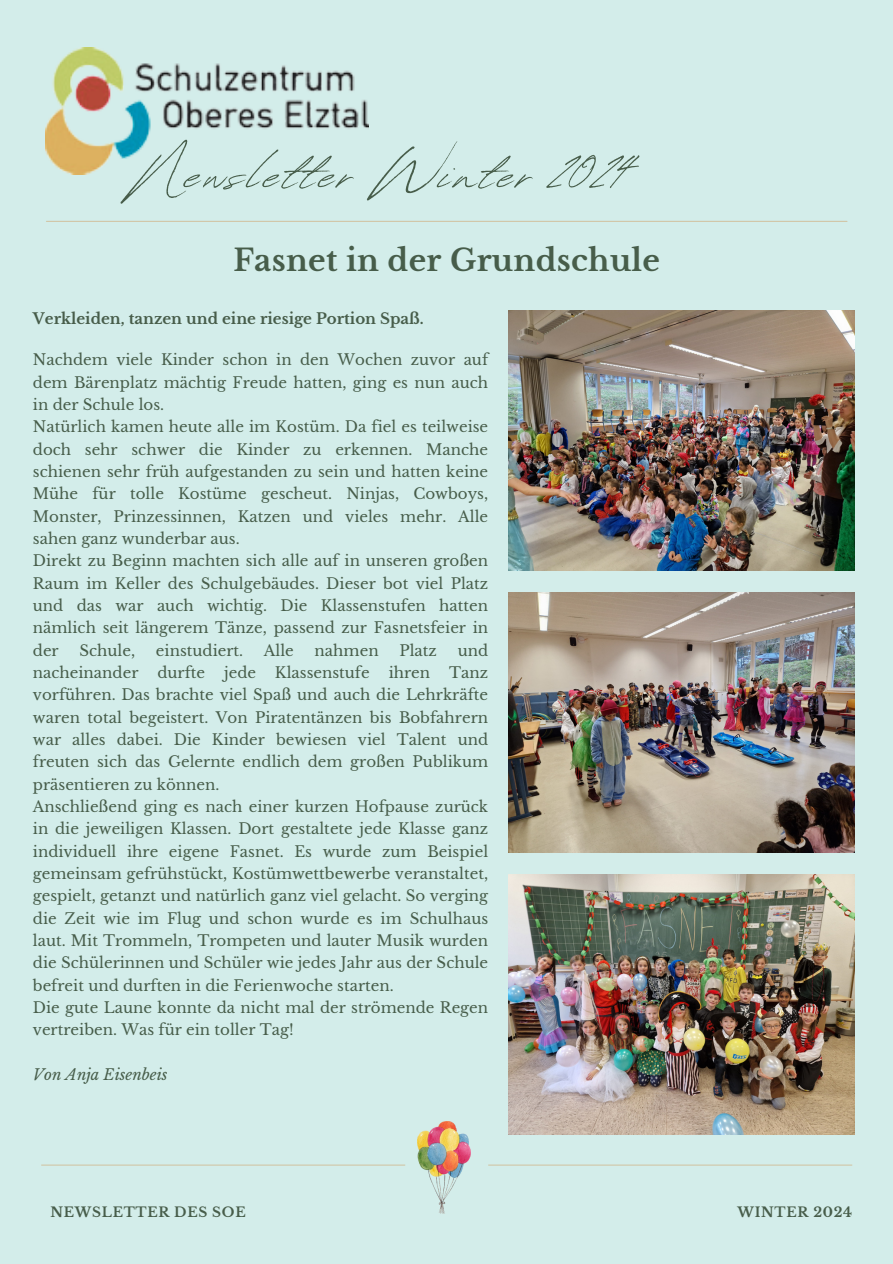
<style>
.page{position:relative;width:893px;height:1264px;background:#fff}
.page>*{position:absolute;margin:0;border:0;box-sizing:border-box;transform-origin:0 0}
.t1{font:75px "Revive 80 Signature";letter-spacing:.05em;color:#475d4a}
.t2{font:700 30px "Libre Baskerville";letter-spacing:.01em;color:#475d4a}
.t3{font:15px/22.4px "Libre Baskerville";color:#475d4a;text-align:justify}
.t4{font:700 15px "Libre Baskerville";color:#475d4a}
.t5{font:italic 15px "Libre Baskerville";color:#475d4a}
.t6{font:700 13.5px "Libre Baskerville";letter-spacing:.05em;color:#475d4a}
</style>
<div class="page">
<div style="left:0;top:0;width:892px;height:1263px;background:#d3edea"></div>
<hr style="left:46px;top:221px;width:800px;height:1px;background:#d1c6a6">
<hr style="left:41px;top:1164px;width:364px;height:1px;background:#d1c6a6">
<hr style="left:488px;top:1164px;width:364px;height:1px;background:#d1c6a6">
<img style="left:46px;top:48px;width:323px;height:127px">
<img style="left:418px;top:1121px;width:52px;height:92px">
<img style="left:508px;top:592px;width:346px;height:260px">
<img style="left:508px;top:310px;width:346px;height:260px">
<img style="left:508px;top:874px;width:346px;height:260px">
<p class="t1" style="left:135px;top:117px;width:494px">Newsletter Winter 2024</p>
<h3 class="t2" style="left:233px;top:242px;width:428px">Fasnet in der Grundschule</h3>
<p class="t4" style="left:33px;top:309px;width:392px">Verkleiden, tanzen und eine riesige Portion Spaß.</p>
<p class="t3" style="left:33px;top:349px;width:457px">Nachdem viele Kinder schon in den Wochen zuvor auf dem Bärenplatz mächtig Freude hatten, ging es nun auch in der Schule los.</p>
<p class="t3" style="left:33px;top:416px;width:457px">Natürlich kamen heute alle im Kostüm. Da fiel es teilweise doch sehr schwer die Kinder zu erkennen. Manche schienen sehr früh aufgestanden zu sein und hatten keine Mühe für tolle Kostüme gescheut. Ninjas, Cowboys, Monster, Prinzessinnen, Katzen und vieles mehr. Alle sahen ganz wunderbar aus.</p>
<p class="t3" style="left:33px;top:550px;width:457px">Direkt zu Beginn machten sich alle auf in unseren großen Raum im Keller des Schulgebäudes. Dieser bot viel Platz und das war auch wichtig. Die Klassenstufen hatten nämlich seit längerem Tänze, passend zur Fasnetsfeier in der</p>
<p class="t3" style="left:79px;top:639px;width:57px">Schule,</p>
<p class="t3" style="left:156px;top:639px;width:89px">einstudiert.</p>
<p class="t3" style="left:264px;top:639px;width:31px">Alle</p>
<p class="t3" style="left:314px;top:639px;width:65px">nahmen</p>
<p class="t3" style="left:399px;top:639px;width:39px">Platz</p>
<p class="t3" style="left:457px;top:639px;width:32px">und</p>
<p class="t3" style="left:33px;top:661px;width:107px">nacheinander</p>
<p class="t3" style="left:157px;top:661px;width:49px">durfte</p>
<p class="t3" style="left:224px;top:661px;width:33px">jede</p>
<p class="t3" style="left:275px;top:661px;width:96px">Klassenstufe</p>
<p class="t3" style="left:388px;top:661px;width:43px">ihren</p>
<p class="t3" style="left:33px;top:661px;width:457px;text-indent:416px">Tanz vorführen. Das brachte viel Spaß und auch die Lehrkräfte waren total begeistert. Von Piratentänzen bis Bobfahrern war alles dabei. Die Kinder bewiesen viel Talent und freuten sich das Gelernte endlich dem großen Publikum präsentieren zu können.</p>
<p class="t3" style="left:33px;top:795px;width:457px">Anschließend ging es nach einer kurzen Hofpause zurück in die jeweiligen Klassen. Dort gestaltete jede Klasse ganz individuell ihre eigene Fasnet. Es wurde zum Beispiel gemeinsam gefrühstückt, Kostümwettbewerbe veranstaltet, gespielt, getanzt und natürlich ganz viel gelacht. So verging die Zeit wie im Flug und schon wurde es im Schulhaus laut. Mit Trommeln, Trompeten und lauter Musik wurden die Schülerinnen und Schüler wie jedes Jahr aus der Schule befreit und durften in die Ferienwoche starten.</p>
<p class="t3" style="left:33px;top:996px;width:457px">Die gute Laune konnte da nicht mal der strömende Regen vertreiben. Was für ein toller Tag!</p>
<h3 class="t5" style="left:33px;top:1065px;width:136px">Von Anja Eisenbeis</h3>
<p class="t6" style="left:51px;top:1203px;width:196px">NEWSLETTER DES SOE</p>
<p class="t6" style="left:737px;top:1203px;width:116px">WINTER 2024</p>
</div>
